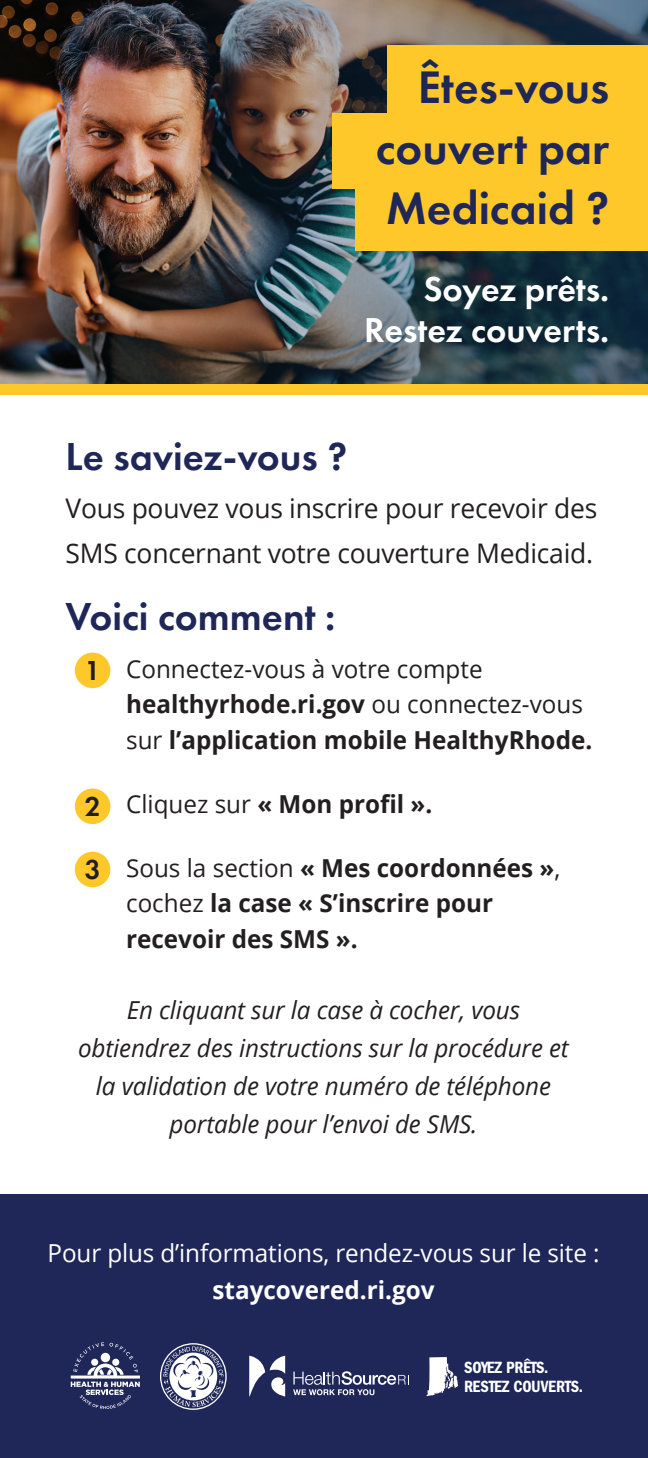
<style>
.page{position:relative;width:648px;height:1458px;background:#fff}
.page>*{position:absolute;margin:0;border:0;box-sizing:border-box;transform-origin:0 0}
.t1{font:600 47.25px/60.8px "Futura PT";color:#1f2758;text-align:justify}
.t2{font:600 40.5px "Futura PT";color:#1f2758}
.t3{font:600 35.77px/40.5px "Futura PT";color:#fff;text-align:right}
.t4{font:600 28.57px "Futura PT";color:#231f20}
.t5{font:27px/45px "Open Sans";letter-spacing:-.01em;color:#231f20}
.t6{font:700 24.75px/35.8px "Open Sans";color:#231f20}
.t7{font:italic 24.75px/38.2px "Open Sans";letter-spacing:-.005em;color:#231f20;text-align:center}
.t8{font:24.75px/36.4px "Open Sans";letter-spacing:-.005em;color:#fff;text-align:center}
.t9{font:16.88px/19.1px "Franklin Gothic LT Pro Cn Dm";letter-spacing:-.005em;color:#fff}
.s1{font-weight:400}
.s2{font-weight:700}
</style>
<div class="page">
<div style="left:0;top:1195px;width:648px;height:263px;background:#1f2758"></div>
<img style="left:0;top:0;width:46px;height:385px">
<img style="left:46px;top:0;width:602px;height:385px">
<svg style="left:160px;top:1343px;width:67px;height:67px"></svg>
<svg style="left:71px;top:1342px;width:69px;height:67px"></svg>
<svg style="left:426px;top:1357px;width:32px;height:40px"></svg>
<svg style="left:249px;top:1356px;width:36px;height:40px"></svg>
<svg style="left:293px;top:1371px;width:116px;height:24px"></svg>
<div style="left:75px;top:653px;width:35px;height:35px;background:#fec82b;border-radius:50%"></div>
<div style="left:75px;top:789px;width:35px;height:35px;background:#fec82b;border-radius:50%"></div>
<div style="left:75px;top:852px;width:35px;height:35px;background:#fec82b;border-radius:50%"></div>
<div style="left:0;top:385px;width:648px;height:10px;background:#fec82b"></div>
<div style="left:332px;top:114px;width:316px;height:75px;background:#fec82b"></div>
<div style="left:387px;top:45px;width:261px;height:81px;background:#fec82b"></div>
<div style="left:355px;top:187px;width:293px;height:63px;background:#fec82b"></div>
<p class="t1" style="left:376px;top:56px;width:235px;text-indent:42px">Êtes-vous couvert par Medicaid ?</p>
<p class="t3" style="left:364px;top:269px;width:247px">Soyez prêts.<br>Restez couverts.</p>
<p class="t2" style="left:66px;top:432px;width:283px">Le saviez-vous ?</p>
<p class="t5" style="left:66px;top:485px;width:533px">Vous pouvez vous inscrire pour recevoir des<br>SMS concernant votre couverture Medicaid.</p>
<p class="t2" style="left:66px;top:591px;width:271px">Voici comment :</p>
<p class="t6" style="left:126px;top:650px;width:468px"><span class="s1">Connectez-vous à votre compte </span>healthyrhode.ri.gov <span class="s1">ou connectez-vous sur</span> l’application mobile HealthyRhode.</p>
<p class="t6" style="left:126px;top:785px;width:308px"><span class="s1">Cliquez sur</span> « Mon profil ».</p>
<p class="t6" style="left:126px;top:849px;width:436px"><span class="s1">Sous la section</span> « Mes coordonnées »<span class="s1">, cochez</span> la case « S’inscrire pour recevoir des SMS ».</p>
<p class="t4" style="left:85px;top:653px;width:17px">1</p>
<p class="t4" style="left:85px;top:789px;width:17px">2</p>
<p class="t4" style="left:85px;top:852px;width:17px">3</p>
<p class="t7" style="left:78px;top:990px;width:492px">En cliquant sur la case à cocher, vous obtiendrez des instructions sur la procédure et la validation de votre numéro de téléphone portable pour l’envoi de SMS.</p>
<p class="t8" style="left:48px;top:1234px;width:553px">Pour plus d’informations, rendez-vous sur le site : <span class="s2">staycovered.ri.gov</span></p>
<p class="t9" style="left:464px;top:1358px;width:120px">SOYEZ PRÊTS.<br>RESTEZ COUVERTS.</p>
</div>
